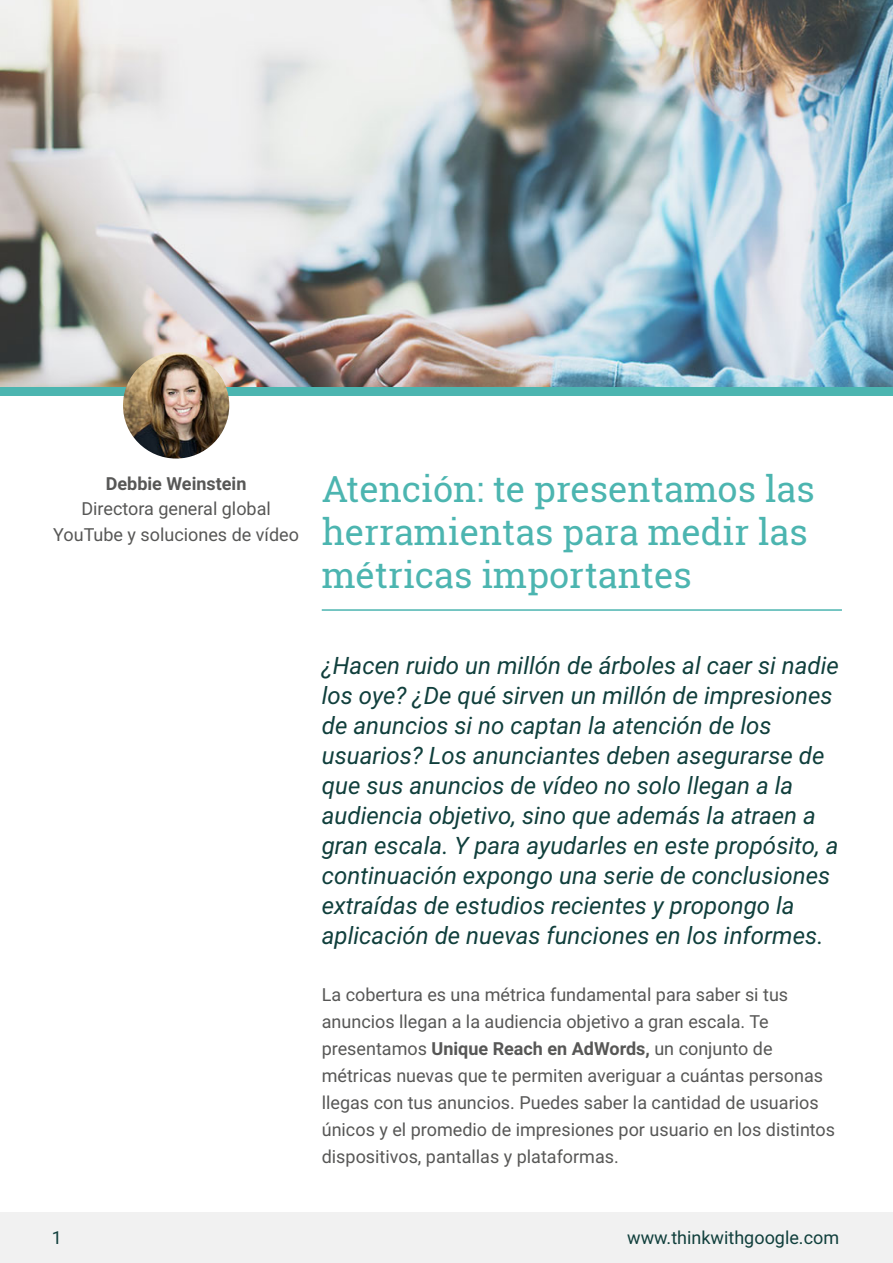
<style>
.page{position:relative;width:893px;height:1263px;background:#fff}
.page>*{position:absolute;margin:0;border:0;box-sizing:border-box;transform-origin:0 0}
.t1{font:36px/43.2px "Roboto Slab";color:#4cb5b0}
.t2{font:italic 24px/30px "Roboto";color:#103f3c}
.t3{font:18px/27px "Roboto";color:#575756}
.t4{font:18px "Roboto";color:#103f3c}
.t5{font:700 18px "Roboto";color:#575756}
.s1{font-weight:700}
</style>
<div class="page">
<div style="left:0;top:387px;width:893px;height:8px;background:#4cb5b0"></div>
<div style="left:0;top:1212px;width:893px;height:51px;background:#f1f1f1"></div>
<img style="left:0;top:0;width:893px;height:387px">
<hr style="left:322px;top:609px;width:520px;height:2px;background:#4cb5b0">
<img style="left:123px;top:352px;width:106px;height:107px;border-radius:53px">
<p class="t5" style="left:106px;top:471px;width:142px">Debbie Weinstein</p>
<p class="t3" style="left:53px;top:495px;width:247px;line-height:25.5px;text-align:center">Directora general global<br>YouTube y soluciones de vídeo</p>
<h1 class="t1" style="left:322px;top:466px;width:494px">Atención: te presentamos las herramientas para medir las métricas importantes</h1>
<p class="t2" style="left:322px;top:649px;width:519px">¿Hacen ruido un millón de árboles al caer si nadie los oye? ¿De qué sirven un millón de impresiones de anuncios si no captan la atención de los usuarios? Los anunciantes deben asegurarse de que sus anuncios de vídeo no solo llegan a la audiencia objetivo, sino que además la atraen a gran escala. Y para ayudarles en este propósito, a continuación expongo una serie de conclusiones extraídas de estudios recientes y propongo la aplicación de nuevas funciones en los informes.</p>
<p class="t3" style="left:322px;top:980px;width:515px">La cobertura es una métrica fundamental para saber si tus anuncios llegan a la audiencia objetivo a gran escala. Te presentamos <span class="s1">Unique Reach en AdWords,</span> un conjunto de métricas nuevas que te permiten averiguar a cuántas personas llegas con tus anuncios. Puedes saber la cantidad de usuarios únicos y el promedio de impresiones por usuario en los distintos dispositivos, pantallas y plataformas.</p>
<p class="t4" style="left:52px;top:1224px;width:12px">1</p>
<p class="t4" style="left:627px;top:1224px;width:213px">www.thinkwithgoogle.com</p>
</div>
